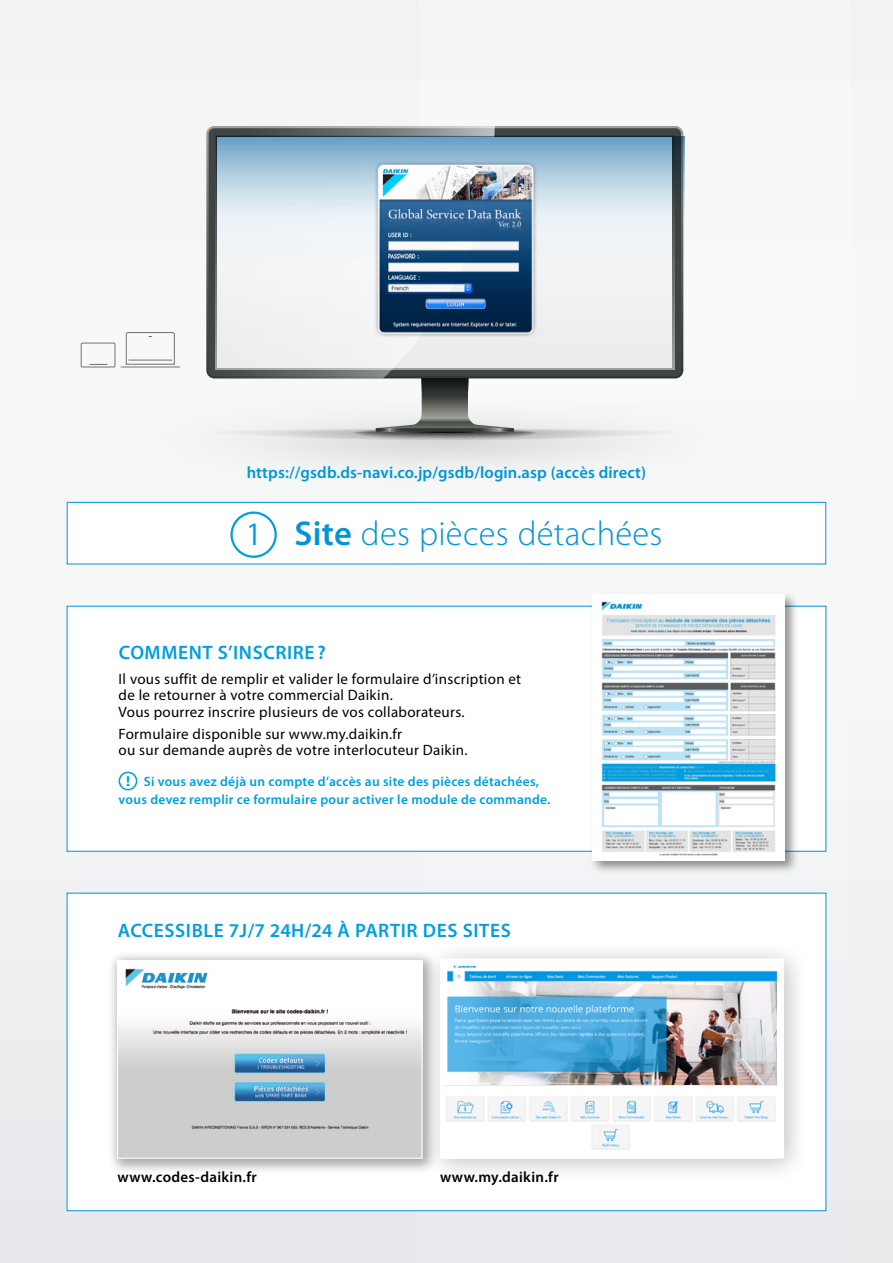
<style>
.page{position:relative;width:893px;height:1263px;background:#fff}
.page>*{position:absolute;margin:0;border:0;box-sizing:border-box;transform-origin:0 0}
.t1{font:300 34.5px "Myriad Pro";letter-spacing:.01em;color:#0095d8}
.t2{font:condensed 33px "Myriad Pro";color:#009ee0}
.t3{font:600 19.5px "Myriad Pro";letter-spacing:.03em;color:#009ee0}
.paragraphe_courant{font:600 16.5px "Myriad Pro";letter-spacing:.01em;color:#0095d8}
.paragraphe_courant-2{font:15px/16.5px "Myriad Pro";letter-spacing:.02em;color:#000}
.paragraphe_courant-3{font:600 15px "Myriad Pro";letter-spacing:.02em;color:#000}
.paragraphe_courant-4{font:600 13.5px/18px "Myriad Pro";letter-spacing:.02em;color:#009ee0}
.paragraphe_courant-5{font:900 13.5px "DIN";color:#009ee0}
.s1{font-weight:600}
</style>
<div class="page">
<div style="left:0;top:0;width:893px;height:1263px;background:linear-gradient(to right,#f1f2f3,#f2f4f5)"></div>
<svg style="left:116px;top:392px;width:658px;height:100px"></svg>
<svg style="left:209px;top:128px;width:472px;height:248px;fill:#3f4544"></svg>
<svg style="left:206px;top:126px;width:289px;height:252px"></svg>
<svg style="left:206px;top:378px;width:477px;height:62px"></svg>
<div style="left:67px;top:893px;width:759px;height:318px;background:#fff"></div>
<div style="left:67px;top:606px;width:759px;height:245px;background:#fff"></div>
<div style="left:119px;top:772px;width:18px;height:18px;border:2px solid #009ee0;border-radius:50%"></div>
<div style="left:589px;top:592px;width:209px;height:283px;background:#000;opacity:.43"></div>
<img style="left:592px;top:595px;width:193px;height:265px">
<div style="left:67px;top:502px;width:759px;height:62px;background:#fff"></div>
<div style="left:230px;top:511px;width:47px;height:47px;border:2px solid #009ee0;border-radius:50%"></div>
<div style="left:67px;top:502px;width:759px;height:62px;border:1px solid #0095d8"></div>
<img style="left:216px;top:136px;width:469px;height:229px">
<div style="left:422px;top:940px;width:388px;height:244px;background:#000;opacity:.25"></div>
<img style="left:448px;top:966px;width:328px;height:120px">
<div style="left:440px;top:958px;width:344px;height:200px;border:7px solid #fff"></div>
<img style="left:445px;top:1086px;width:332px;height:73px">
<div style="left:106px;top:949px;width:333px;height:226px;background:#000;opacity:.35"></div>
<img style="left:119px;top:962px;width:301px;height:194px">
<div style="left:117px;top:960px;width:305px;height:198px;border:1px solid #fff"></div>
<hr style="left:121px;top:367px;width:58px;height:1px;background:#707070">
<svg style="left:80px;top:332px;width:95px;height:36px"></svg>
<p class="paragraphe_courant" style="left:247px;top:462px;width:401px">https://gsdb.ds-navi.co.jp/gsdb/login.asp (accès direct)</p>
<p class="t2" style="left:247px;top:514px;width:14px">1</p>
<p class="t1" style="left:294px;top:515px;width:370px"><span class="s1">Site</span> des pièces détachées</p>
<p class="t3" style="left:119px;top:640px;width:209px">COMMENT S’INSCRIRE ?</p>
<p class="paragraphe_courant-2" style="left:119px;top:670px;width:404px">Il vous suffit de remplir et valider le formulaire d’inscription et de le retourner à votre commercial Daikin.<br>Vous pourrez inscrire plusieurs de vos collaborateurs.</p>
<p class="paragraphe_courant-2" style="left:119px;top:725px;width:351px">Formulaire disponible sur www.my.daikin.fr<br>ou sur demande auprès de votre interlocuteur Daikin.</p>
<p class="paragraphe_courant-5" style="left:125px;top:772px;width:6px">!</p>
<p class="paragraphe_courant-4" style="left:119px;top:772px;width:433px;text-indent:25px">Si vous avez déjà un compte d’accès au site des pièces détachées, vous devez remplir ce formulaire pour activer le module de commande.</p>
<p class="t3" style="left:118px;top:918px;width:395px">ACCESSIBLE 7J/7 24H/24 À PARTIR DES SITES</p>
<p class="paragraphe_courant-3" style="left:118px;top:1168px;width:141px">www.codes-daikin.fr</p>
<p class="paragraphe_courant-3" style="left:440px;top:1168px;width:120px">www.my.daikin.fr</p>
</div>
